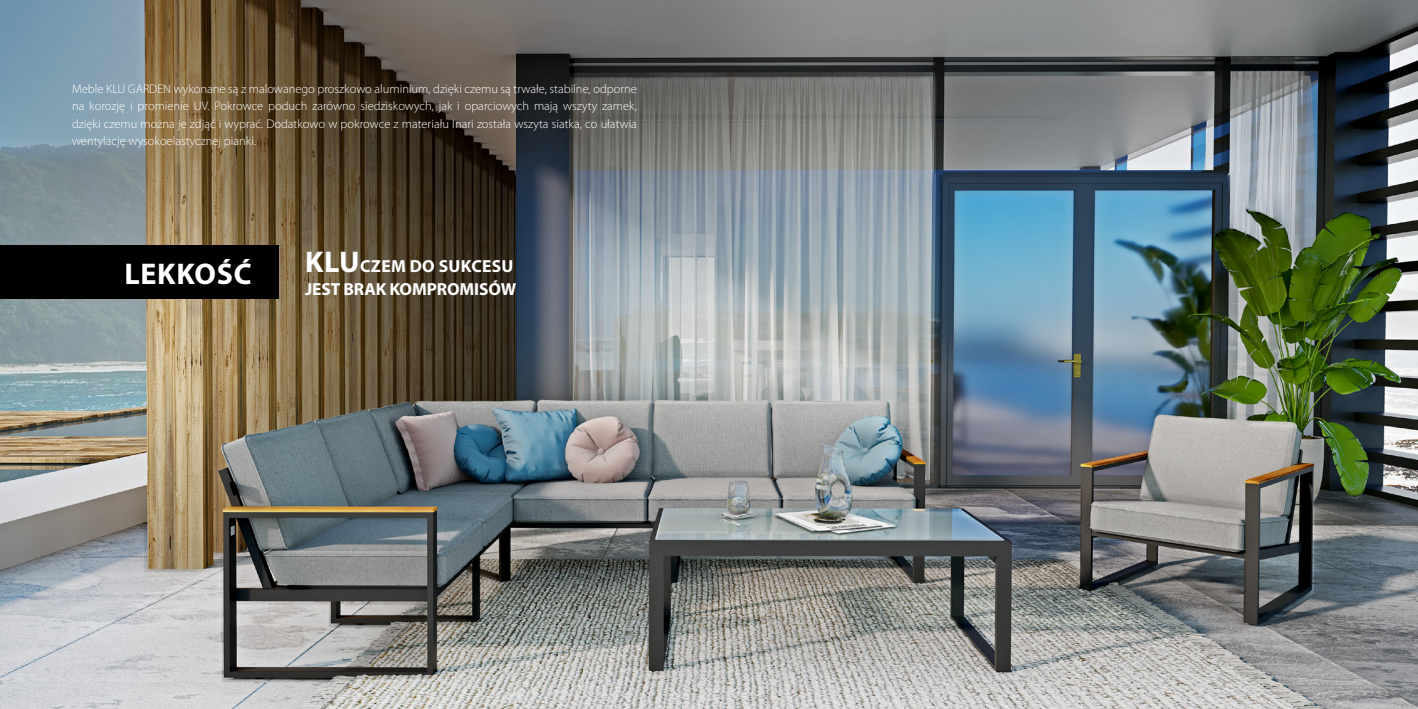
<style>
.page{position:relative;width:1418px;height:709px;background:#fff}
.page>*{position:absolute;margin:0;border:0;box-sizing:border-box;transform-origin:0 0}
.t1{font:700 30px "Myriad Pro";letter-spacing:.025em;color:#fff}
.t2{font:700 17.5px/23.2px "Myriad Pro";letter-spacing:.02em;color:#fff}
.t3{font:700 17.5px "Myriad Pro";letter-spacing:-.005em;color:#fff}
.t4{font:300 12.5px/17.5px "Myriad Pro";color:#fff;text-align:justify}
.s1{font-size:30px}
</style>
<div class="page">
<img style="left:0;top:0;width:1417px;height:709px">
<div style="left:0;top:246px;width:278px;height:53px;background:#000"></div>
<p class="t4" style="left:72px;top:80px;width:566px">Meble KLU GARDEN wykonane są z malowanego proszkowo aluminium, dzięki czemu są trwałe, stabilne, odporne na korozję i promienie UV. Pokrowce poduch zarówno siedziskowych, jak i oparciowych mają wszyty zamek, dzięki czemu można je zdjąć i wyprać. Dodatkowo w pokrowce z materiału Inari została wszyta siatka, co ułatwia wentylację wysokoelastycznej pianki.</p>
<h1 class="t1" style="left:124px;top:254px;width:129px">LEKKOŚĆ</h1>
<h2 class="t2" style="left:305px;top:254px;width:208px"><span class="s1">KLU</span>CZEM DO SUKCESU<br>JEST BRAK KOM</h2>
<h2 class="t3" style="left:427px;top:278px;width:23px">PROM</h2>
<h2 class="t3" style="left:474px;top:278px;width:44px">ISÓW</h2>
</div>
